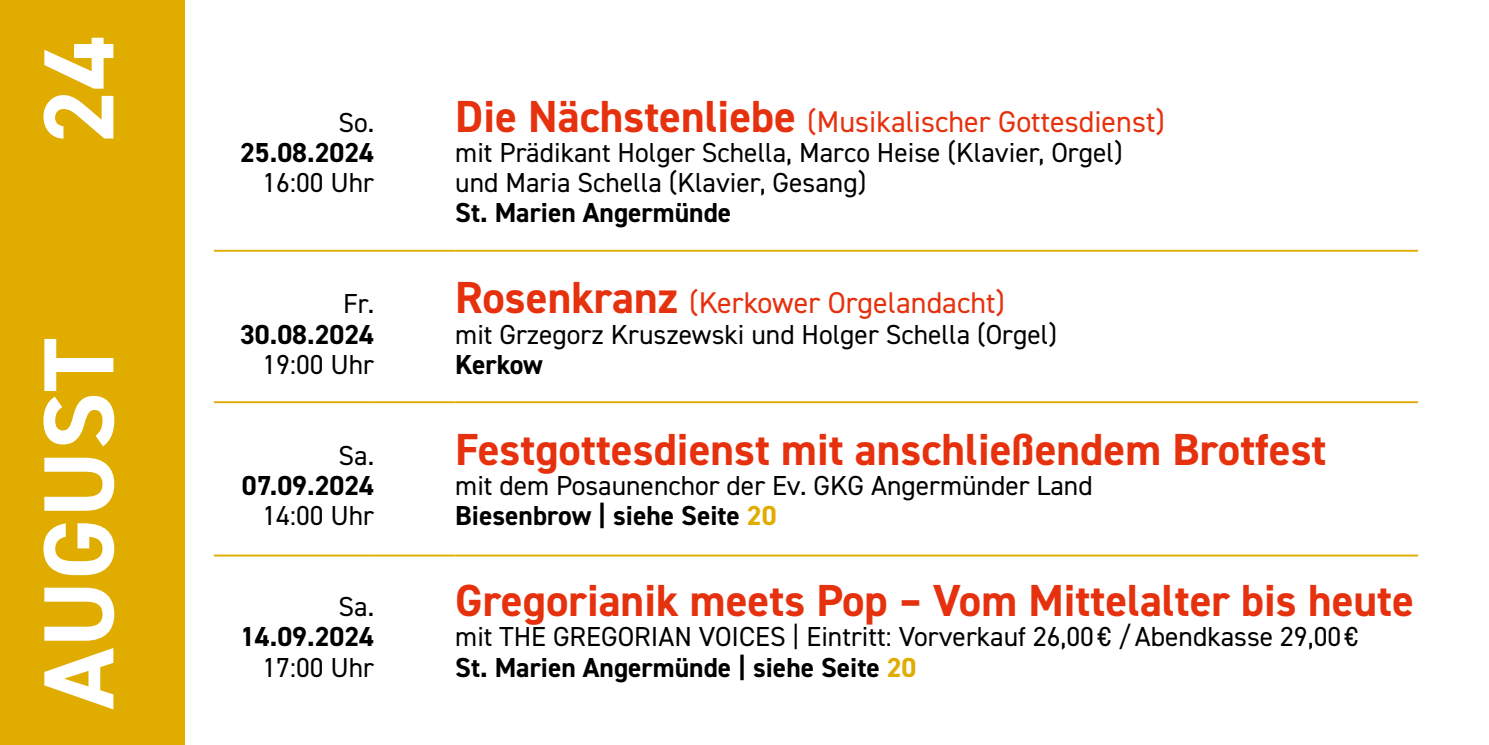
<style>
.page{position:relative;width:1489px;height:745px;background:#fff}
.page>*{position:absolute;margin:0;border:0;box-sizing:border-box;transform-origin:0 0}
.t1{font:700 100px "DIN2014";letter-spacing:.005em;color:#fff}
.p_fließtext{font:700 45px "DIN2014";color:#e6310e}
.p_fließtext-2{font:30px "DIN2014";color:#e6310e}
.p_fließtext-3{font:27.5px/30.2px "DIN2014";color:#000;text-align:right}
.s1{font-weight:700}
.s2{font-weight:700;font-size:45px}
.s3{font-weight:700;color:#e0ac00}
</style>
<div class="page">
<div style="left:0;top:0;width:184px;height:744px;background:#e0ac00"></div>
<hr style="left:214px;top:250px;width:160px;height:1px;background:#e0ac00">
<hr style="left:374px;top:250px;width:81px;height:1px;background:#e0ac00">
<hr style="left:455px;top:250px;width:962px;height:1px;background:#e0ac00">
<hr style="left:214px;top:401px;width:160px;height:2px;background:#e0ac00">
<hr style="left:374px;top:401px;width:81px;height:2px;background:#e0ac00">
<hr style="left:455px;top:401px;width:962px;height:2px;background:#e0ac00">
<hr style="left:214px;top:554px;width:160px;height:2px;background:#e0ac00">
<hr style="left:374px;top:554px;width:81px;height:2px;background:#e0ac00">
<hr style="left:455px;top:554px;width:962px;height:2px;background:#e0ac00">
<h1 class="t1" style="left:12px;top:143px;width:110px;rotate:-90deg">24</h1>
<h1 class="t1" style="left:12px;top:708px;width:372px;rotate:-90deg">AUGUST</h1>
<p class="p_fließtext-3" style="left:240px;top:106px;width:135px">So.<br><span class="s1">25.08.2024<br></span>16:00 Uhr</p>
<p class="p_fließtext-2" style="left:455px;top:102px;width:711px"><span class="s2">Die Nächstenliebe</span> (Musikalischer Gottesdienst)</p>
<p class="p_fließtext-3" style="left:455px;top:137px;width:669px;text-align:left">mit Prädikant Holger Schella, Marco Heise (Klavier, Orgel) und Maria Schella (Klavier, Gesang)<br><span class="s1">St. Marien Angermünde</span></p>
<p class="p_fließtext-3" style="left:240px;top:288px;width:135px">Fr.<br><span class="s1">30.08.2024<br></span>19:00 Uhr</p>
<p class="p_fließtext-3" style="left:242px;top:439px;width:134px">Sa.<br><span class="s1">07.09.2024<br></span>14:00 Uhr</p>
<p class="p_fließtext-3" style="left:240px;top:590px;width:135px">Sa.<br><span class="s1">14.09.2024<br></span>17:00 Uhr</p>
<p class="p_fließtext-2" style="left:455px;top:284px;width:551px"><span class="s2">Rosenkranz</span> (Kerkower Orgelandacht)</p>
<p class="p_fließtext-3" style="left:455px;top:318px;width:603px;text-align:left">mit Grzegorz Kruszewski und Holger Schella (Orgel)<br><span class="s1">Kerkow</span></p>
<p class="p_fließtext" style="left:455px;top:419px;width:872px">Festgottesdienst mit anschließendem Brotfest</p>
<p class="p_fließtext-3" style="left:455px;top:469px;width:639px;text-align:left">mit dem Posaunenchor der Ev. GKG Angermünder Land<br><span class="s1">Biesenbrow | siehe Seite</span> <span class="s3">20</span></p>
<p class="p_fließtext" style="left:455px;top:570px;width:960px">Gregorianik meets Pop – Vom Mittelalter bis heute</p>
<p class="p_fließtext-3" style="left:455px;top:621px;width:904px;text-align:left">mit THE GREGORIAN VOICES | Eintritt: Vorverkauf 26,00 € /Abendkasse 29,00€<br><span class="s1">St. Marien Angermünde | siehe Seite</span> <span class="s3">20</span></p>
</div>
